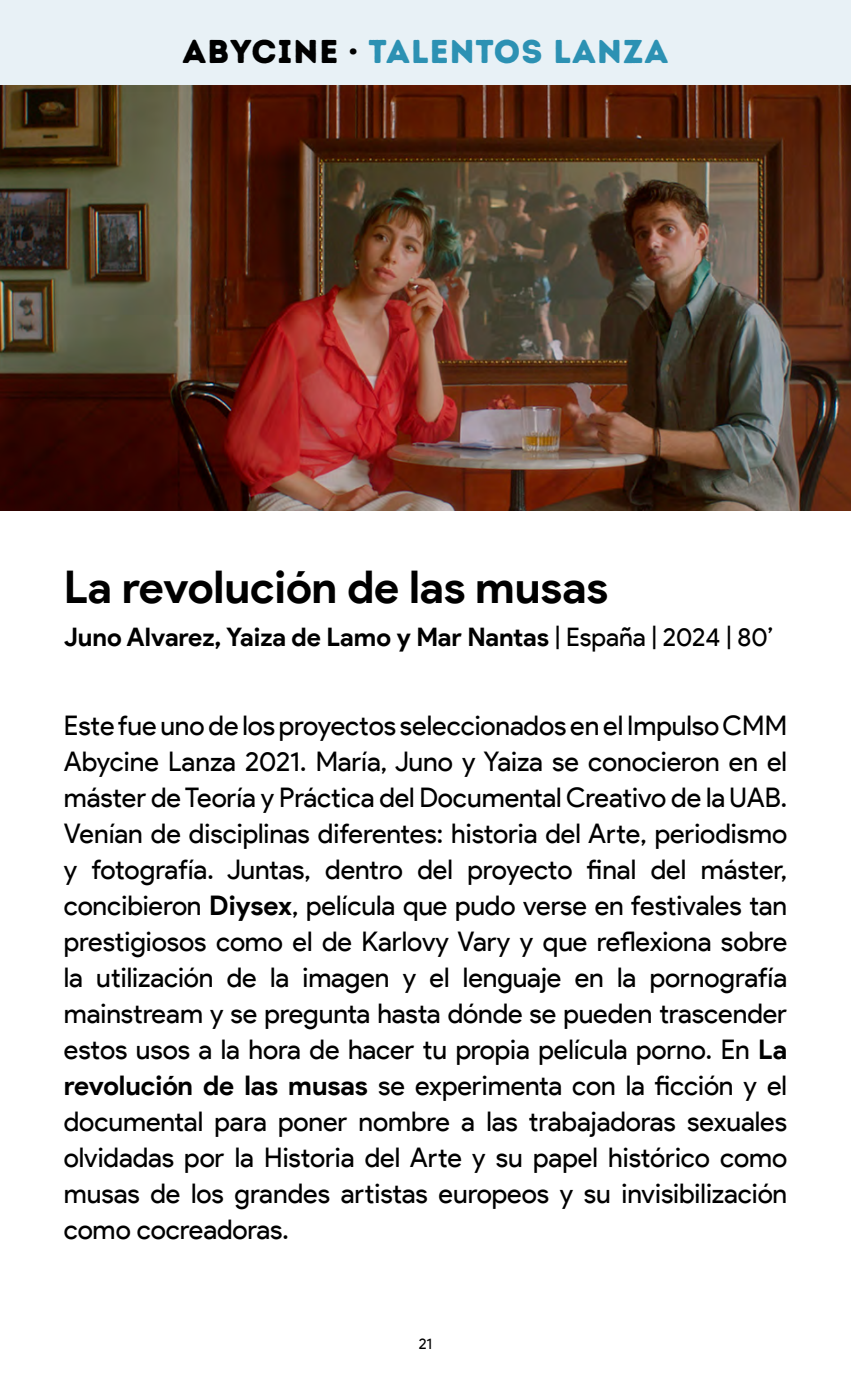
<style>
.page{position:relative;width:851px;height:1378px;background:#fff}
.page>*{position:absolute;margin:0;border:0;box-sizing:border-box;transform-origin:0 0}
.t1{font:700 45px "Product Sans";letter-spacing:-.005em;color:#000}
.t2{font:33px "Intro Rust Base";letter-spacing:.03em;color:#2c91b3}
.t3{font:27px/36px "Product Sans";letter-spacing:-.005em;color:#000;text-align:justify}
.t4{font:700 25.5px "Product Sans";letter-spacing:-.005em;color:#000}
.t5{font:15px "Product Sans";color:#000}
.s1{color:#000}
.s2{font-weight:400}
.s3{font-weight:700}
</style>
<div class="page">
<img style="left:0;top:85px;width:850px;height:425px">
<div style="left:0;top:0;width:850px;height:85px;background:#e8f1f6"></div>
<p class="t2" style="left:182px;top:30px;width:487px"><span class="s1">ABYCINE ·</span> TALENTOS LANZA</p>
<h1 class="t1" style="left:64px;top:559px;width:545px">La revolución de las musas</h1>
<p class="t4" style="left:64px;top:621px;width:711px">Juno Alvarez, Yaiza de Lamo y Mar Nantas <span class="s2">| España | 2024 | 80’</span></p>
<p class="t3" style="left:64px;top:707px;width:724px">Este fue uno de los proyectos seleccionados en el Impulso CMM Abycine Lanza 2021. María, Juno y Yaiza se conocieron en el máster de Teoría y Práctica del Documental Creativo de la UAB.<br>Venían de disciplinas diferentes: historia del Arte, periodismo y fotografía. Juntas, dentro del proyecto final del máster, concibieron <span class="s3">Diysex</span>, película que pudo verse en festivales tan prestigiosos como el de Karlovy Vary y que reflexiona sobre la utilización de la imagen y el lenguaje en la pornografía mainstream y se pregunta hasta dónde se pueden trascender estos usos a la hora de hacer tu propia película porno. En <span class="s3">La revolución de las musas</span> se experimenta con la ficción y el documental para poner nombre a las trabajadoras sexuales olvidadas por la Historia del Arte y su papel histórico como musas de los grandes artistas europeos y su invisibilización como cocreadoras.</p>
<p class="t5" style="left:418px;top:1334px;width:15px">21</p>
</div>
